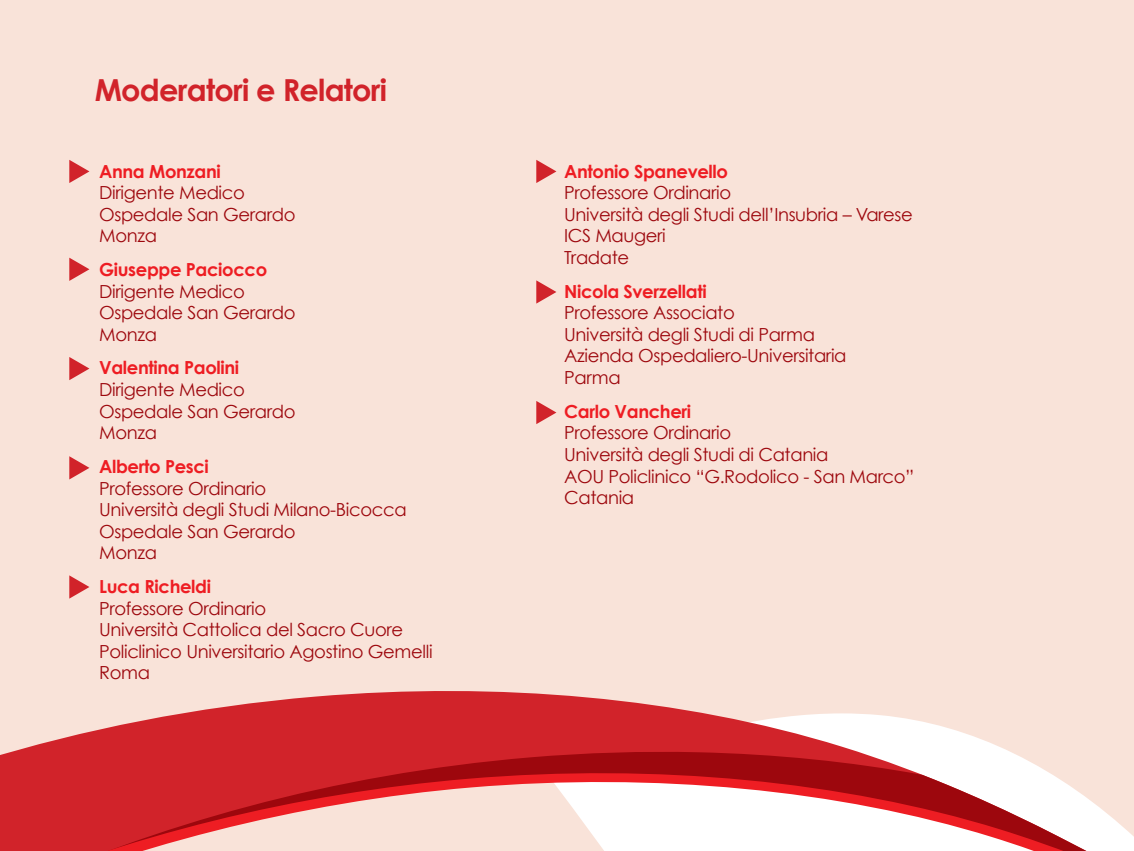
<style>
.page{position:relative;width:1134px;height:851px;background:#fff}
.page>*{position:absolute;margin:0;border:0;box-sizing:border-box;transform-origin:0 0}
.Stile_di_paragrafo_1{font:700 30.4px "Century Gothic";letter-spacing:-.025em;color:#d1232a}
.Stile_di_paragrafo_1-2{font:18px "Century Gothic";letter-spacing:-.02em;color:#9d070d}
.Stile_di_paragrafo_1-3{font:700 18px "Century Gothic";letter-spacing:-.02em;color:#ee1d23}
</style>
<div class="page">
<div style="left:0;top:0;width:1134px;height:850px;background:#f9e3d9"></div>
<svg style="left:0;top:691px;width:1006px;height:72px;fill:#d1232a"></svg>
<svg style="left:1px;top:750px;width:1031px;height:13px;background:#cd3f45"></svg>
<svg style="left:0;top:763px;width:1134px;height:87px"></svg>
<svg style="left:69px;top:160px;width:20px;height:23px"></svg>
<svg style="left:69px;top:257px;width:20px;height:24px"></svg>
<svg style="left:69px;top:357px;width:20px;height:23px"></svg>
<svg style="left:69px;top:456px;width:20px;height:23px"></svg>
<svg style="left:69px;top:575px;width:20px;height:23px"></svg>
<svg style="left:536px;top:160px;width:20px;height:23px"></svg>
<svg style="left:536px;top:280px;width:20px;height:23px"></svg>
<svg style="left:536px;top:401px;width:20px;height:23px"></svg>
<p class="Stile_di_paragrafo_1" style="left:95px;top:70px;width:294px">Moderatori e Relatori</p>
<p class="Stile_di_paragrafo_1-3" style="left:99px;top:160px;width:123px">Anna Monzani</p>
<p class="Stile_di_paragrafo_1-2" style="left:99px;top:182px;width:147px">Dirigente Medico</p>
<p class="Stile_di_paragrafo_1-2" style="left:99px;top:203px;width:198px">Ospedale San Gerardo</p>
<p class="Stile_di_paragrafo_1-2" style="left:99px;top:225px;width:59px">Monza</p>
<p class="Stile_di_paragrafo_1-3" style="left:99px;top:258px;width:170px">Giuseppe Paciocco</p>
<p class="Stile_di_paragrafo_1-2" style="left:99px;top:280px;width:147px">Dirigente Medico</p>
<p class="Stile_di_paragrafo_1-2" style="left:99px;top:302px;width:198px">Ospedale San Gerardo</p>
<p class="Stile_di_paragrafo_1-2" style="left:99px;top:323px;width:59px">Monza</p>
<p class="Stile_di_paragrafo_1-3" style="left:99px;top:356px;width:142px">Valentina Paolini</p>
<p class="Stile_di_paragrafo_1-2" style="left:99px;top:378px;width:147px">Dirigente Medico</p>
<p class="Stile_di_paragrafo_1-2" style="left:99px;top:400px;width:198px">Ospedale San Gerardo</p>
<p class="Stile_di_paragrafo_1-2" style="left:99px;top:422px;width:59px">Monza</p>
<p class="Stile_di_paragrafo_1-3" style="left:99px;top:455px;width:111px">Alberto Pesci</p>
<p class="Stile_di_paragrafo_1-2" style="left:99px;top:477px;width:169px">Professore Ordinario</p>
<p class="Stile_di_paragrafo_1-2" style="left:99px;top:498px;width:309px">Università degli Studi Milano-Bicocca</p>
<p class="Stile_di_paragrafo_1-2" style="left:99px;top:520px;width:198px">Ospedale San Gerardo</p>
<p class="Stile_di_paragrafo_1-2" style="left:99px;top:542px;width:59px">Monza</p>
<p class="Stile_di_paragrafo_1-3" style="left:99px;top:575px;width:113px">Luca Richeldi</p>
<p class="Stile_di_paragrafo_1-2" style="left:99px;top:597px;width:169px">Professore Ordinario</p>
<p class="Stile_di_paragrafo_1-2" style="left:99px;top:618px;width:305px">Università Cattolica del Sacro Cuore</p>
<p class="Stile_di_paragrafo_1-2" style="left:99px;top:640px;width:335px">Policlinico Universitario Agostino Gemelli</p>
<p class="Stile_di_paragrafo_1-2" style="left:99px;top:662px;width:52px">Roma</p>
<p class="Stile_di_paragrafo_1-3" style="left:564px;top:160px;width:165px">Antonio Spanevello</p>
<p class="Stile_di_paragrafo_1-2" style="left:564px;top:182px;width:169px">Professore Ordinario</p>
<p class="Stile_di_paragrafo_1-2" style="left:564px;top:203px;width:350px">Università degli Studi dell’Insubria – Varese</p>
<p class="Stile_di_paragrafo_1-2" style="left:564px;top:225px;width:103px">ICS Maugeri</p>
<p class="Stile_di_paragrafo_1-2" style="left:564px;top:246px;width:67px">Tradate</p>
<p class="Stile_di_paragrafo_1-3" style="left:564px;top:280px;width:144px">Nicola Sverzellati</p>
<p class="Stile_di_paragrafo_1-2" style="left:564px;top:302px;width:172px">Professore Associato</p>
<p class="Stile_di_paragrafo_1-2" style="left:564px;top:323px;width:252px">Università degli Studi di Parma</p>
<p class="Stile_di_paragrafo_1-2" style="left:564px;top:345px;width:284px">Azienda Ospedaliero-Universitaria</p>
<p class="Stile_di_paragrafo_1-2" style="left:564px;top:366px;width:58px">Parma</p>
<p class="Stile_di_paragrafo_1-3" style="left:564px;top:400px;width:129px">Carlo Vancheri</p>
<p class="Stile_di_paragrafo_1-2" style="left:564px;top:422px;width:169px">Professore Ordinario</p>
<p class="Stile_di_paragrafo_1-2" style="left:564px;top:443px;width:266px">Università degli Studi di Catania</p>
<p class="Stile_di_paragrafo_1-2" style="left:564px;top:465px;width:351px">AOU Policlinico “G.Rodolico - San Marco”</p>
<p class="Stile_di_paragrafo_1-2" style="left:564px;top:486px;width:72px">Catania</p>
</div>
